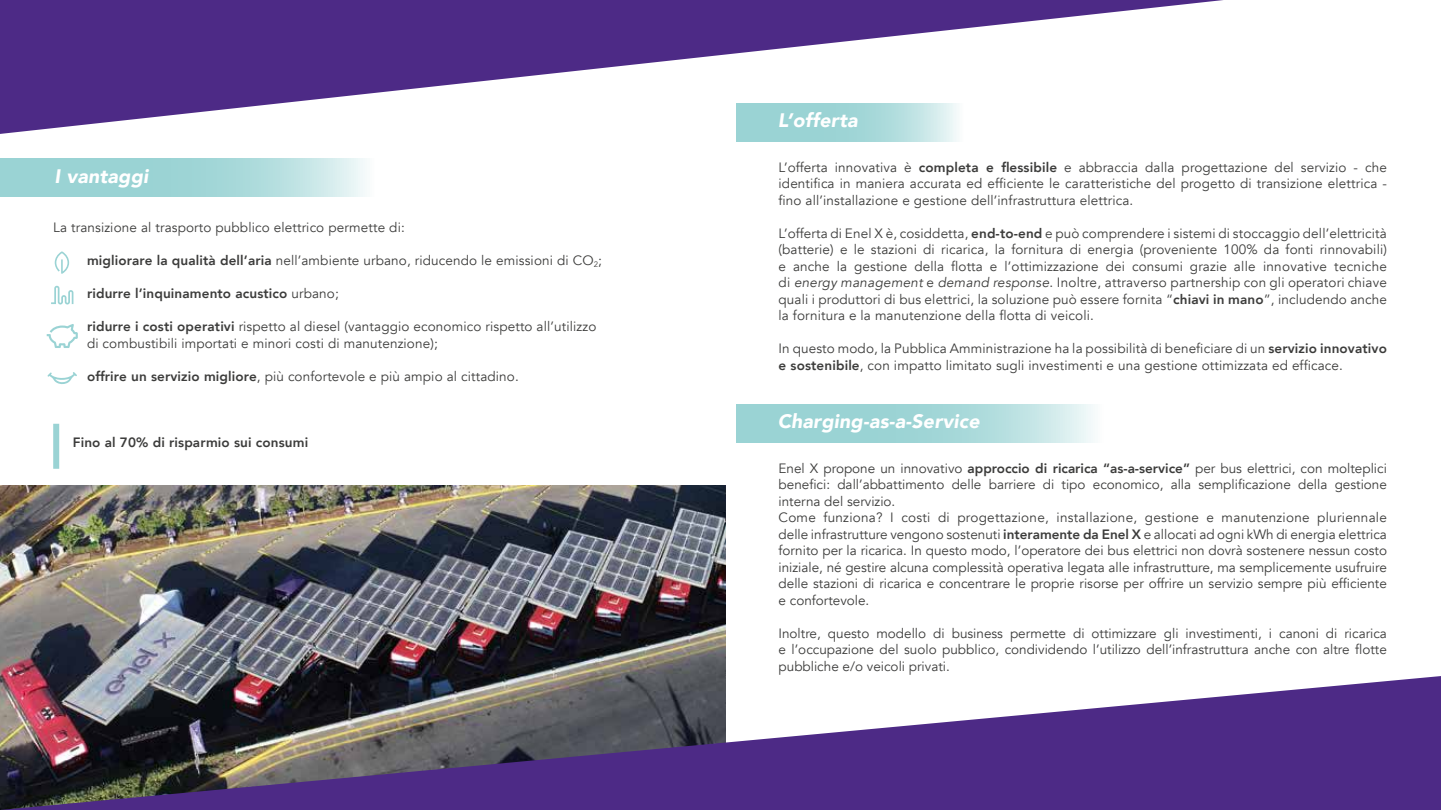
<style>
.page{position:relative;width:1441px;height:810px;background:#fff}
.page>*{position:absolute;margin:0;border:0;box-sizing:border-box;transform-origin:0 0}
.t1{font:italic 900 19.5px "Avenir";letter-spacing:.01em;color:#fff}
.t2{font:13.5px/16.5px "Avenir";color:#3c3c3b}
.t3{font:800 13.5px "Avenir";letter-spacing:.01em;color:#3c3c3b}
.s1{font-weight:800}
.s2{font-weight:400}
.s3{font-style:italic}
</style>
<div class="page">
<svg style="left:0;top:0;width:1223px;height:134px;fill:#4d2a86"></svg>
<svg style="left:0;top:158px;width:365px;height:39px;background:#aadadb"></svg>
<svg style="left:55px;top:251px;width:14px;height:23px"></svg>
<svg style="left:47px;top:372px;width:30px;height:12px"></svg>
<svg style="left:47px;top:324px;width:31px;height:24px"></svg>
<svg style="left:51px;top:286px;width:22px;height:18px"></svg>
<div style="left:53px;top:424px;width:6px;height:45px;background:#9ad3d4"></div>
<img style="left:0;top:486px;width:725px;height:190px">
<svg style="left:0;top:676px;width:1440px;height:134px;background:#655380"></svg>
<svg style="left:736px;top:103px;width:227px;height:38px;background:#addbdc"></svg>
<svg style="left:736px;top:404px;width:357px;height:38px;background:#abdadb"></svg>
<h1 class="t1" style="left:54px;top:160px;width:95px">I vantaggi</h1>
<p class="t2" style="left:53px;top:219px;width:353px">La transizione al trasporto pubblico elettrico permette di:</p>
<p class="t2" style="left:87px;top:252px;width:516px"><span class="s1">migliorare la qualità dell’aria</span> nell’ambiente urbano, riducendo le emissioni di CO<sub>2</sub>;</p>
<p class="t3" style="left:87px;top:283px;width:253px">ridurre l’inquinamento acustico <span class="s2">urbano;</span></p>
<p class="t2" style="left:87px;top:318px;width:511px"><span class="s1">ridurre i costi operativi</span> rispetto al diesel (vantaggio economico rispetto all’utilizzo di combustibili importati e minori costi di manutenzione);</p>
<p class="t2" style="left:87px;top:368px;width:433px"><span class="s1">offrire un servizio migliore</span>, più confortevole e più ampio al cittadino.</p>
<p class="t3" style="left:73px;top:432px;width:237px">Fino al 70% di risparmio sui consumi</p>
<h1 class="t1" style="left:777px;top:104px;width:81px">L’offerta</h1>
<p class="t2" style="left:778px;top:159px;width:610px;text-align:justify">L’offerta innovativa è <span class="s1">completa e flessibile</span> e abbraccia dalla progettazione del servizio - che identifica in maniera accurata ed efficiente le caratteristiche del progetto di transizione elettrica - fino all’installazione e gestione dell’infrastruttura elettrica.</p>
<p class="t2" style="left:778px;top:225px;width:610px;text-align:justify">L’offerta di Enel X è, cosiddetta, <span class="s1">end-to-end</span> e può comprendere i sistemi di stoccaggio dell’elettricità (batterie) e le stazioni di ricarica, la fornitura di energia (proveniente 100% da fonti rinnovabili) e anche la gestione della flotta e l’ottimizzazione dei consumi grazie alle innovative tecniche di <span class="s3">energy management</span> e <span class="s3">demand response</span>. Inoltre, attraverso partnership con gli operatori chiave quali i produttori di bus elettrici, la soluzione può essere fornita “<span class="s1">chiavi in mano</span>”, includendo anche la fornitura e la manutenzione della flotta di veicoli.</p>
<p class="t2" style="left:778px;top:341px;width:610px">In questo modo, la Pubblica Amministrazione ha la possibilità di beneficiare di un <span class="s1">servizio innovativo e sostenibile</span>, con impatto limitato sugli investimenti e una gestione ottimizzata ed efficace.</p>
<h1 class="t1" style="left:777px;top:405px;width:203px">Charging-as-a-Service</h1>
<p class="t2" style="left:778px;top:460px;width:610px">Enel X propone un innovativo <span class="s1">approccio di ricarica “as-a-service”</span> per bus elettrici, con molteplici benefici: dall’abbattimento delle barriere di tipo economico, alla semplificazione della gestione interna del servizio.<br>Come funziona? I costi di progettazione, installazione, gestione e manutenzione pluriennale delle infrastrutture vengono sostenuti <span class="s1">interamente da Enel X</span> e allocati ad ogni kWh di energia elettrica fornito per la ricarica. In questo modo, l’operatore dei bus elettrici non dovrà sostenere nessun costo iniziale, né gestire alcuna complessità operativa legata alle infrastrutture, ma semplicemente usufruire delle stazioni di ricarica e concentrare le proprie risorse per offrire un servizio sempre più efficiente e confortevole.</p>
<p class="t2" style="left:778px;top:625px;width:610px;text-align:justify">Inoltre, questo modello di business permette di ottimizzare gli investimenti, i canoni di ricarica e l’occupazione del suolo pubblico, condividendo l’utilizzo dell’infrastruttura anche con altre flotte pubbliche e/o veicoli privati.</p>
</div>
